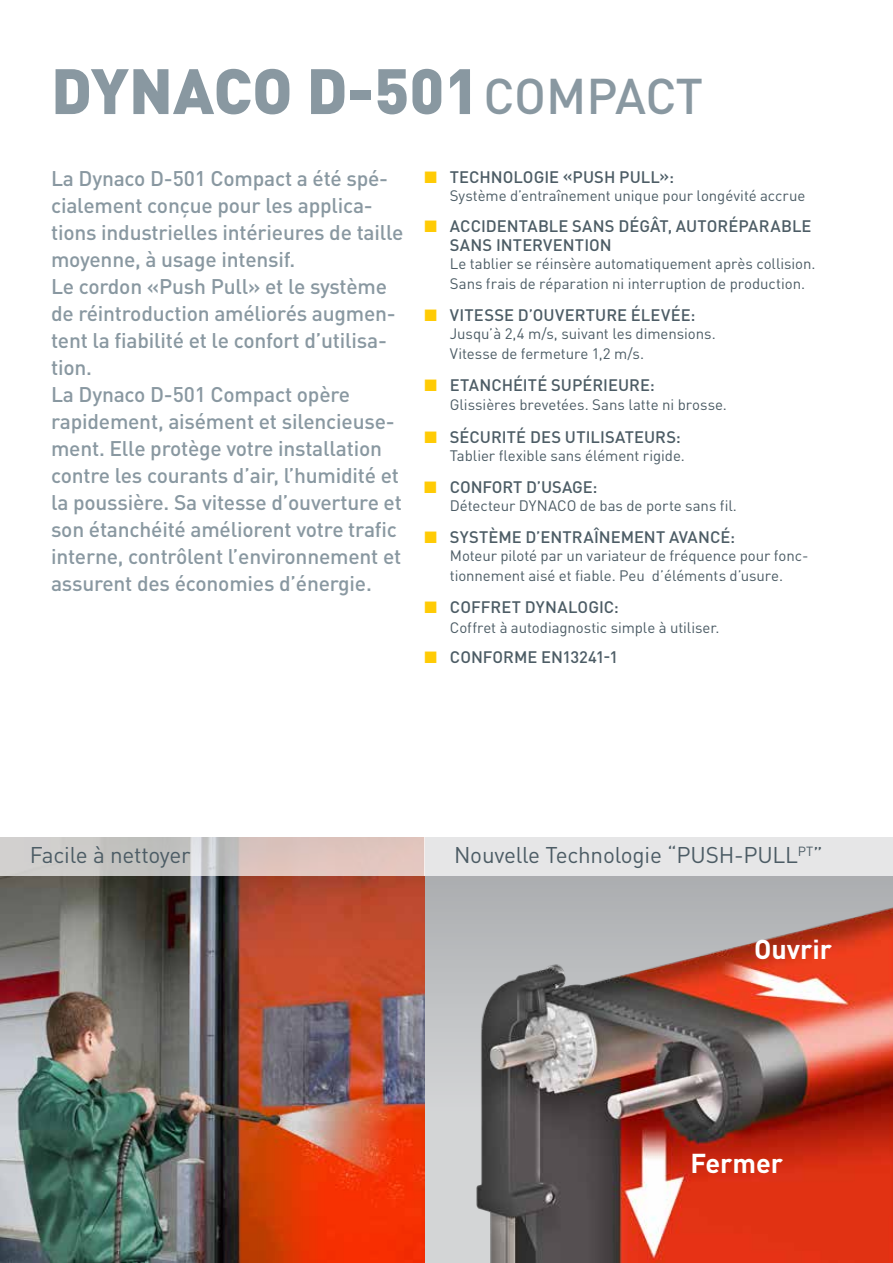
<style>
.page{position:relative;width:893px;height:1263px;background:#fff}
.page>*{position:absolute;margin:0;border:0;box-sizing:border-box;transform-origin:0 0}
.t1{font:900 63px "DINOT";color:#8998a1}
.t2{font:700 27px "DINOT";color:#fff}
.t3{font:22.5px "DINOT";letter-spacing:-.01em;color:#4c5c65}
.t4{font:500 21px/27px "DINOT";letter-spacing:-.01em;color:#8998a1}
.t5{font:500 16.5px/19.5px "DINOT";letter-spacing:.005em;color:#4c5c65}
.t6{font:15px/19.5px "DINOT";letter-spacing:-.005em;color:#4c5c65}
.s1{font-weight:500;font-size:49.5px}
.s2{color:#ffcb05}
</style>
<div class="page">
<img style="left:0;top:876px;width:893px;height:387px">
<div style="left:424px;top:838px;width:469px;height:38px;background:#e6e6e7"></div>
<svg style="left:0;top:838px;width:424px;height:38px"></svg>
<h1 class="t1" style="left:51px;top:49px;width:654px">DYNACO D-501<span class="s1">COMPACT</span></h1>
<p class="t4" style="left:51px;top:165px;width:354px">La Dynaco D-501 Compact a été spé&shy;cialement conçue pour les applica&shy;tions industrielles intérieures de taille moyenne, à usage intensif.<br>Le cordon «Push Pull» et le système de réintroduction améliorés augmen&shy;tent la fiabilité et le confort d’utilisa&shy;tion.<br>La Dynaco D-501 Compact opère rapidement, aisément et silencieuse&shy;ment. Elle protège votre installation contre les courants d’air, l’humidité et la poussière. Sa vitesse d’ouverture et son étanchéité améliorent votre trafic interne, contrôlent l’environnement et assurent des économies d’énergie.</p>
<p class="t5" style="left:424px;top:167px;width:251px"><span class="s2">■</span> TECHNOLOGIE «PUSH PULL»:</p>
<p class="t6" style="left:450px;top:186px;width:357px">Système d’entraînement unique pour longévité accrue</p>
<p class="t5" style="left:450px;top:216px;width:363px;text-indent:-26px"><span class="s2">■</span> ACCIDENTABLE SANS DÉGÂT, AUTORÉPARABLE<br>SANS INTERVENTION</p>
<p class="t6" style="left:450px;top:254px;width:367px">Le tablier se réinsère automatiquement après collision.<br>Sans frais de réparation ni interruption de production.</p>
<p class="t5" style="left:424px;top:305px;width:273px"><span class="s2">■</span> VITESSE D’OUVERTURE ÉLEVÉE:</p>
<p class="t6" style="left:450px;top:324px;width:267px">Jusqu’à 2,4 m/s, suivant les dimensions.<br>Vitesse de fermeture 1,2 m/s.</p>
<p class="t5" style="left:424px;top:375px;width:232px"><span class="s2">■</span> ETANCHÉITÉ SUPÉRIEURE:</p>
<p class="t6" style="left:450px;top:395px;width:279px">Glissières brevetées. Sans latte ni brosse.</p>
<p class="t5" style="left:424px;top:427px;width:258px"><span class="s2">■</span> SÉCURITÉ DES UTILISATEURS:</p>
<p class="t6" style="left:450px;top:445px;width:237px">Tablier flexible sans élément rigide.</p>
<p class="t5" style="left:424px;top:477px;width:175px"><span class="s2">■</span> CONFORT D’USAGE:</p>
<p class="t6" style="left:450px;top:496px;width:289px">Détecteur DYNACO de bas de porte sans fil.</p>
<p class="t5" style="left:424px;top:527px;width:312px"><span class="s2">■</span> SYSTÈME D’ENTRAÎNEMENT AVANCÉ:</p>
<p class="t6" style="left:450px;top:546px;width:360px">Moteur piloté par un variateur de fréquence pour fonc&shy;tionnement aisé et fiable. Peu d’éléments d’usure.</p>
<p class="t5" style="left:424px;top:597px;width:196px"><span class="s2">■</span> COFFRET DYNALOGIC:</p>
<p class="t6" style="left:450px;top:617px;width:271px">Coffret à autodiagnostic simple à utiliser.</p>
<p class="t5" style="left:424px;top:647px;width:196px"><span class="s2">■</span> CONFORME EN13241-1</p>
<p class="t3" style="left:30px;top:841px;width:162px">Facile à nettoyer</p>
<p class="t3" style="left:454px;top:841px;width:370px">Nouvelle Technologie “PUSH-PULL<sup>PT</sup>”</p>
<p class="t2" style="left:754px;top:931px;width:80px">Ouvrir</p>
<p class="t2" style="left:690px;top:1146px;width:94px">Fermer</p>
</div>
